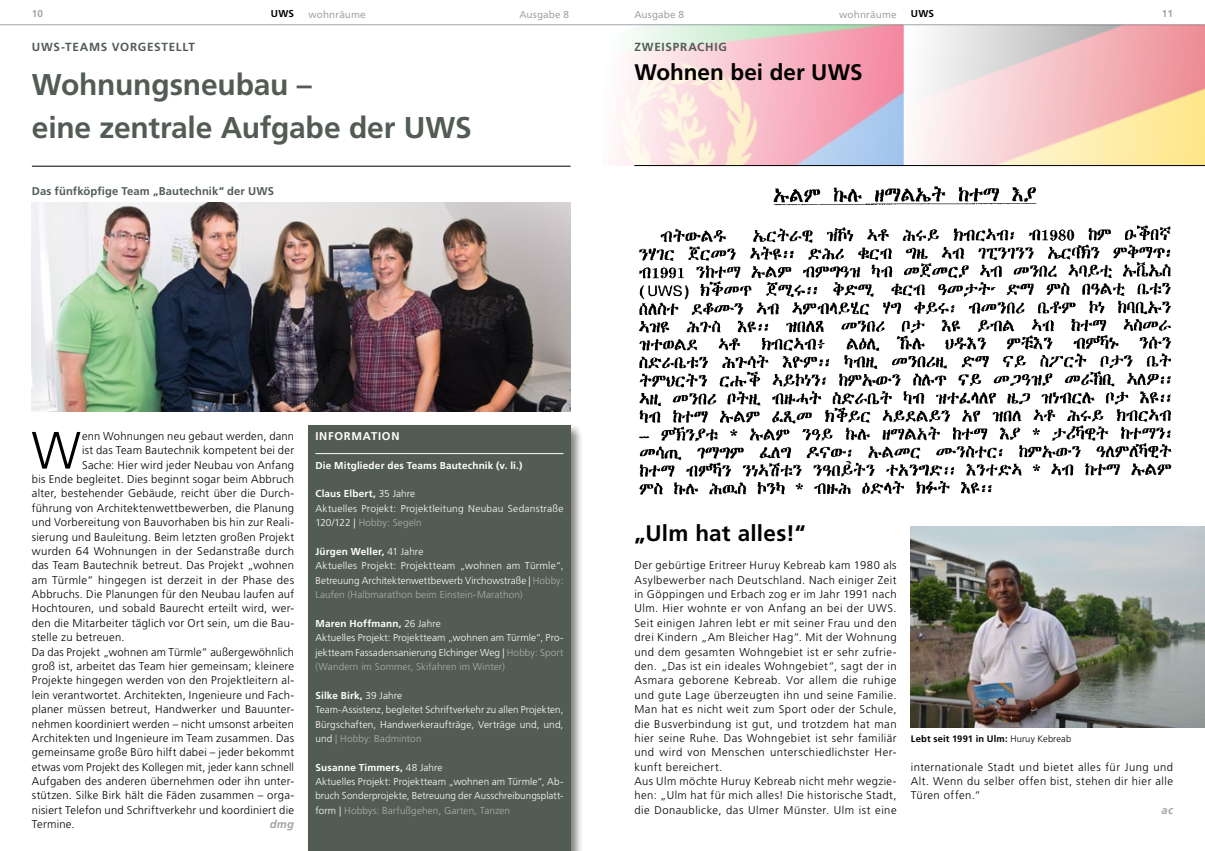
<style>
.page{position:relative;width:1205px;height:851px;background:#fff}
.page>*{position:absolute;margin:0;border:0;box-sizing:border-box;transform-origin:0 0}
.t1{font:300 52.5px "Frutiger LT Std";color:#000}
.t2{font:700 30px/43.1px "Frutiger LT Std";letter-spacing:-.005em;color:#525c54}
.t3{font:700 22.5px "Frutiger LT Std";color:#000}
.t4{font:700 11.75px "Frutiger LT Std";letter-spacing:.065em;color:#525c54}
.t5{font:300 11.25px/14.4px "Frutiger LT Std";letter-spacing:.03em;color:#000}
.t6{font:700 11.25px "Frutiger LT Std";letter-spacing:.01em;color:#525c54}
.t7{font:700 11.25px "Frutiger LT Std";color:#fff}
.t8{font:italic 700 11.25px "Frutiger LT Std";color:#a0a5a9}
.t9{font:300 10px/14.4px "Frutiger LT Std";letter-spacing:.01em;color:#fff}
.t10{font:700 10px "Frutiger LT Std";letter-spacing:.015em;color:#fff}
.t11{font:10px "Frutiger LT Std";letter-spacing:.01em;color:#a0a5a9}
.t12{font:700 10px "Frutiger LT Std";letter-spacing:.025em;color:#000}
.t13{font:700 10px "Frutiger LT Std";color:#a0a5a9}
.t14{font:700 9.38px "Frutiger LT Std";letter-spacing:.015em;color:#000}
.s1{font-weight:700}
.s2{color:#a8b0a9}
.s3{font-weight:300}
</style>
<div class="page">
<hr style="left:0;top:24px;width:602px;height:1px;background:#a0a5a9">
<hr style="left:602px;top:24px;width:603px;height:1px;background:#a0a5a9">
<img style="left:638px;top:186px;width:534px;height:309px">
<div style="left:635px;top:146px;width:570px;height:32px;background:#000;opacity:.2"></div>
<hr style="left:634px;top:165px;width:571px;height:1px;background:#000">
<img style="left:911px;top:526px;width:294px;height:201px">
<hr style="left:32px;top:166px;width:538px;height:1px;background:#000">
<div style="left:306px;top:423px;width:277px;height:427px;background:#000;opacity:.5"></div>
<div style="left:308px;top:425px;width:262px;height:425px;background:#525c54"></div>
<hr style="left:315px;top:453px;width:248px;height:1px;background:#fff">
<img style="left:32px;top:203px;width:538px;height:208px">
<p class="t13" style="left:32px;top:8px;width:13px">10</p>
<p class="t12" style="left:271px;top:8px;width:25px">UWS</p>
<p class="t11" style="left:308px;top:8px;width:59px">wohnräume</p>
<p class="t11" style="left:519px;top:8px;width:51px">Ausgabe 8</p>
<p class="t11" style="left:634px;top:8px;width:51px">Ausgabe 8</p>
<p class="t11" style="left:839px;top:8px;width:59px">wohnräume</p>
<p class="t12" style="left:911px;top:8px;width:25px">UWS</p>
<p class="t13" style="left:1162px;top:8px;width:13px">11</p>
<p class="t4" style="left:32px;top:40px;width:10px">UWS</p>
<p class="t4" style="left:61px;top:40px;width:21px">-TEAMS</p>
<p class="t4" style="left:112px;top:40px;width:18px">VORGES</p>
<p class="t4" style="left:161px;top:40px;width:35px">TELLT</p>
<h2 class="t2" style="left:32px;top:63px;width:395px">Wohnungsneubau –<br>eine zentrale Aufgabe der UWS</h2>
<p class="t6" style="left:32px;top:185px;width:226px">Das fünfköpfige Team „Bautechnik“ der UWS</p>
<p class="t4" style="left:634px;top:40px;width:9px">ZWEISPRA</p>
<p class="t4" style="left:697px;top:40px;width:24px">CHIG</p>
<h3 class="t3" style="left:634px;top:59px;width:195px">Wohnen bei der UWS</h3>
<h1 class="t1" style="left:31px;top:420px;width:51px">W</h1>
<p class="t5" style="left:82px;top:429px;width:214px">enn Wohnungen neu gebaut werden, dann</p>
<p class="t5" style="left:82px;top:443px;width:214px">ist das Team Bautechnik kompetent bei der</p>
<p class="t5" style="left:82px;top:457px;width:214px">Sache: Hier wird jeder Neubau von Anfang</p>
<p class="t5" style="left:32px;top:472px;width:264px">bis Ende begleitet. Dies beginnt sogar beim Abbruch</p>
<p class="t5" style="left:32px;top:486px;width:264px">alter, bestehender Gebäude, reicht über die Durch-</p>
<p class="t5" style="left:32px;top:500px;width:264px">führung von Architektenwettbewerben, die Planung</p>
<p class="t5" style="left:32px;top:515px;width:264px">und Vorbereitung von Bauvorhaben bis hin zur Reali-</p>
<p class="t5" style="left:32px;top:529px;width:264px">sierung und Bauleitung. Beim letzten großen Projekt</p>
<p class="t5" style="left:32px;top:544px;width:264px">wurden 64 Wohnungen in der Sedanstraße durch</p>
<p class="t5" style="left:32px;top:558px;width:264px">das Team Bautechnik betreut. Das Projekt „wohnen</p>
<p class="t5" style="left:32px;top:572px;width:264px">am Türmle“ hingegen ist derzeit in der Phase des</p>
<p class="t5" style="left:32px;top:587px;width:264px">Abbruchs. Die Planungen für den Neubau laufen auf</p>
<p class="t5" style="left:32px;top:601px;width:264px">Hochtouren, und sobald Baurecht erteilt wird, wer-</p>
<p class="t5" style="left:32px;top:615px;width:264px">den die Mitarbeiter täglich vor Ort sein, um die Bau-</p>
<p class="t5" style="left:32px;top:630px;width:94px">stelle zu betreuen.</p>
<p class="t5" style="left:32px;top:644px;width:264px">Da das Projekt „wohnen am Türmle“ außergewöhnlich</p>
<p class="t5" style="left:32px;top:659px;width:264px">groß ist, arbeitet das Team hier gemeinsam; kleinere</p>
<p class="t5" style="left:32px;top:673px;width:264px">Projekte hingegen werden von den Projektleitern al-</p>
<p class="t5" style="left:32px;top:687px;width:264px">lein verantwortet. Architekten, Ingenieure und Fach-</p>
<p class="t5" style="left:32px;top:702px;width:264px">planer müssen betreut, Handwerker und Bauunter-</p>
<p class="t5" style="left:32px;top:716px;width:264px">nehmen koordiniert werden – nicht umsonst arbeiten</p>
<p class="t5" style="left:32px;top:730px;width:264px">Architekten und Ingenieure im Team zusammen. Das</p>
<p class="t5" style="left:32px;top:745px;width:264px">gemeinsame große Büro hilft dabei – jeder bekommt</p>
<p class="t5" style="left:32px;top:759px;width:264px">etwas vom Projekt des Kollegen mit, jeder kann schnell</p>
<p class="t5" style="left:32px;top:774px;width:264px">Aufgaben des anderen übernehmen oder ihn unter-</p>
<p class="t5" style="left:32px;top:788px;width:264px">stützen. Silke Birk hält die Fäden zusammen – orga-</p>
<p class="t5" style="left:32px;top:802px;width:264px">nisiert Telefon und Schriftverkehr und koordiniert die</p>
<p class="t5" style="left:32px;top:817px;width:44px">Termine.</p>
<p class="t8" style="left:270px;top:817px;width:26px">dmg</p>
<p class="t7" style="left:315px;top:429px;width:30px">IN FORMA</p>
<p class="t7" style="left:371px;top:429px;width:15px">TION</p>
<p class="t10" style="left:315px;top:459px;width:208px">Die M itglieder des Teams Bautechnik (v. li.)</p>
<p class="t9" style="left:315px;top:487px;width:250px"><span class="s1">Claus Elbert,</span> 35 Jahre<br>Aktuelles Projekt: Projektleitung Neubau Sedanstraße<br>120/122 | <span class="s2">Hobby: Segeln</span></p>
<p class="t9" style="left:315px;top:544px;width:250px"><span class="s1">Jürgen Weller,</span> 41 Jahre<br>Aktuelles Projekt: Projektteam „wohnen am Türmle“, Betreuung Architektenwettbewerb Virchowstraße | <span class="s2">Hobby:<br>Laufen (Halbmarathon beim Einstein-Marathon)</span></p>
<p class="t9" style="left:315px;top:616px;width:250px"><span class="s1">Maren Hoffmann,</span> 26 Jahre<br>Aktuelles Projekt: Projektteam „wohnen am Türmle“, Pro&shy;jektteam Fassadensanierung Elchinger Weg | <span class="s2">Hobby: Sport (Wandern im Sommer, Skifahren im Winter)</span></p>
<p class="t9" style="left:315px;top:688px;width:250px"><span class="s1">Silke Birk,</span> 39 Jahre<br>Team-Assistenz, begleitet Schriftverkehr zu allen Projekten, Bürgschaften, Handwerkeraufträge, Verträge und, und, und <span class="s2">| Hobby: Badminton</span></p>
<p class="t9" style="left:315px;top:760px;width:250px"><span class="s1">Susanne Timmers,</span> 48 Jahre<br>Aktuelles Projekt: Projektteam „wohnen am Türmle“, Ab&shy;bruch Sonderprojekte, Betreuung der Ausschreibungsplatt&shy;form | <span class="s2">Hobbys: Barfußgehen, Garten, Tanzen</span></p>
<p class="t5" style="left:911px;top:759px;width:264px;text-align:justify">internationale Stadt und bietet alles für Jung und Alt. Wenn du selber offen bist, stehen dir hier alle Türen offen.“</p>
<h3 class="t3" style="left:634px;top:519px;width:173px">„Ulm hat alles!“</h3>
<p class="t5" style="left:634px;top:558px;width:264px">Der gebürtige Eritreer Huruy Kebreab kam 1980 als Asylbewerber nach Deutschland. Nach einiger Zeit in Göppingen und Erbach zog er im Jahr 1991 nach Ulm. Hier wohnte er von Anfang an bei der UWS.<br>Seit einigen Jahren lebt er mit seiner Frau und den drei Kindern „Am Bleicher Hag“. Mit der Wohnung und dem gesamten Wohngebiet ist er sehr zufrie&shy;den. „Das ist ein ideales Wohngebiet“, sagt der in Asmara geborene Kebreab. Vor allem die ruhige und gute Lage überzeugten ihn und seine Familie.<br>Man hat es nicht weit zum Sport oder der Schule, die Busverbindung ist gut, und trotzdem hat man hier seine Ruhe. Das Wohngebiet ist sehr familiär und wird von Menschen unterschiedlichster Her&shy;kunft bereichert.<br>Aus Ulm möchte Huruy Kebreab nicht mehr wegzie&shy;hen: „Ulm hat für mich alles! Die historische Stadt, die Donaublicke, das Ulmer Münster. Ulm ist eine</p>
<p class="t14" style="left:911px;top:733px;width:162px">Lebt seit 1991 in U lm: <span class="s3">Huruy Kebreab</span></p>
<p class="t8" style="left:1161px;top:803px;width:13px">ac</p>
</div>
